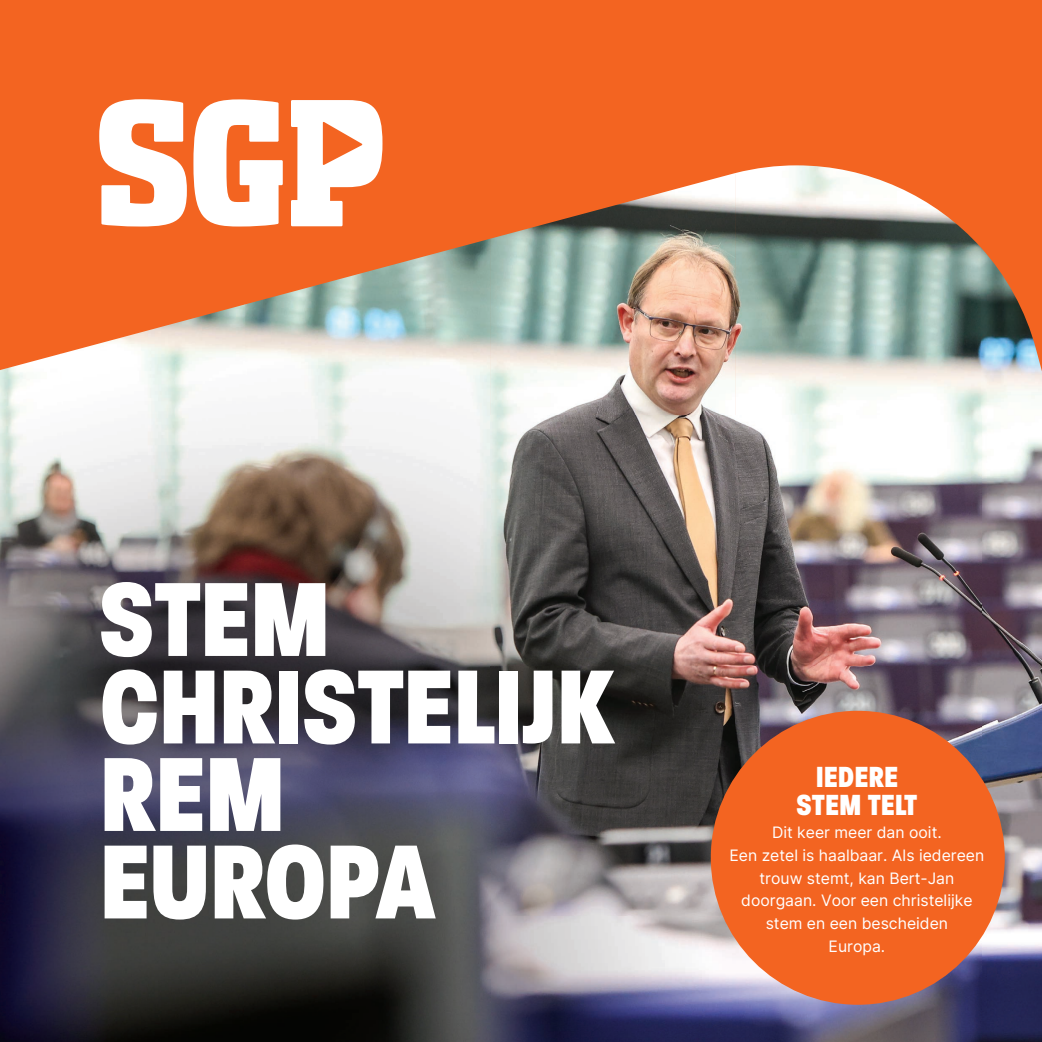
<style>
.page{position:relative;width:1042px;height:1042px;background:#f36421}
.page>*{position:absolute;margin:0;border:0;box-sizing:border-box;transform-origin:0 0}
.t1{font:800 113.75px/87.5px "Paralucent Condensed";letter-spacing:-.01em;color:#fff}
.t2{font:800 31.5px/28px "Paralucent Condensed";color:#fff;text-align:center}
.t3{font:15.75px/22.8px "Inter";color:#fff;text-align:center}
</style>
<div class="page">
<img style="left:490px;top:173px;width:245px;height:743px">
<img style="left:735px;top:165px;width:246px;height:612px">
<img style="left:245px;top:239px;width:245px;height:803px">
<img style="left:980px;top:247px;width:62px;height:795px">
<img style="left:61px;top:304px;width:184px;height:738px">
<img style="left:0;top:354px;width:61px;height:688px">
<img style="left:490px;top:916px;width:491px;height:126px">
<svg style="left:99px;top:99px;width:88px;height:127px"></svg>
<svg style="left:291px;top:100px;width:91px;height:126px"></svg>
<svg style="left:193px;top:99px;width:90px;height:127px"></svg>
<div style="left:711px;top:711px;width:294px;height:294px;background:#f36421;border-radius:50%"></div>
<h1 class="t1" style="left:99px;top:576px;width:514px">STEM<br>CHRISTELIJK<br>REM<br>EUROPA</h1>
<h2 class="t2" style="left:796px;top:763px;width:122px">IEDERE<br>STEM TELT</h2>
<p class="t3" style="left:729px;top:820px;width:256px">Dit keer meer dan ooit.<br>Een zetel is haalbaar. Als iedereen trouw stemt, kan Bert-Jan doorgaan. Voor een christelijke stem en een bescheiden<br>Europa.</p>
</div>
